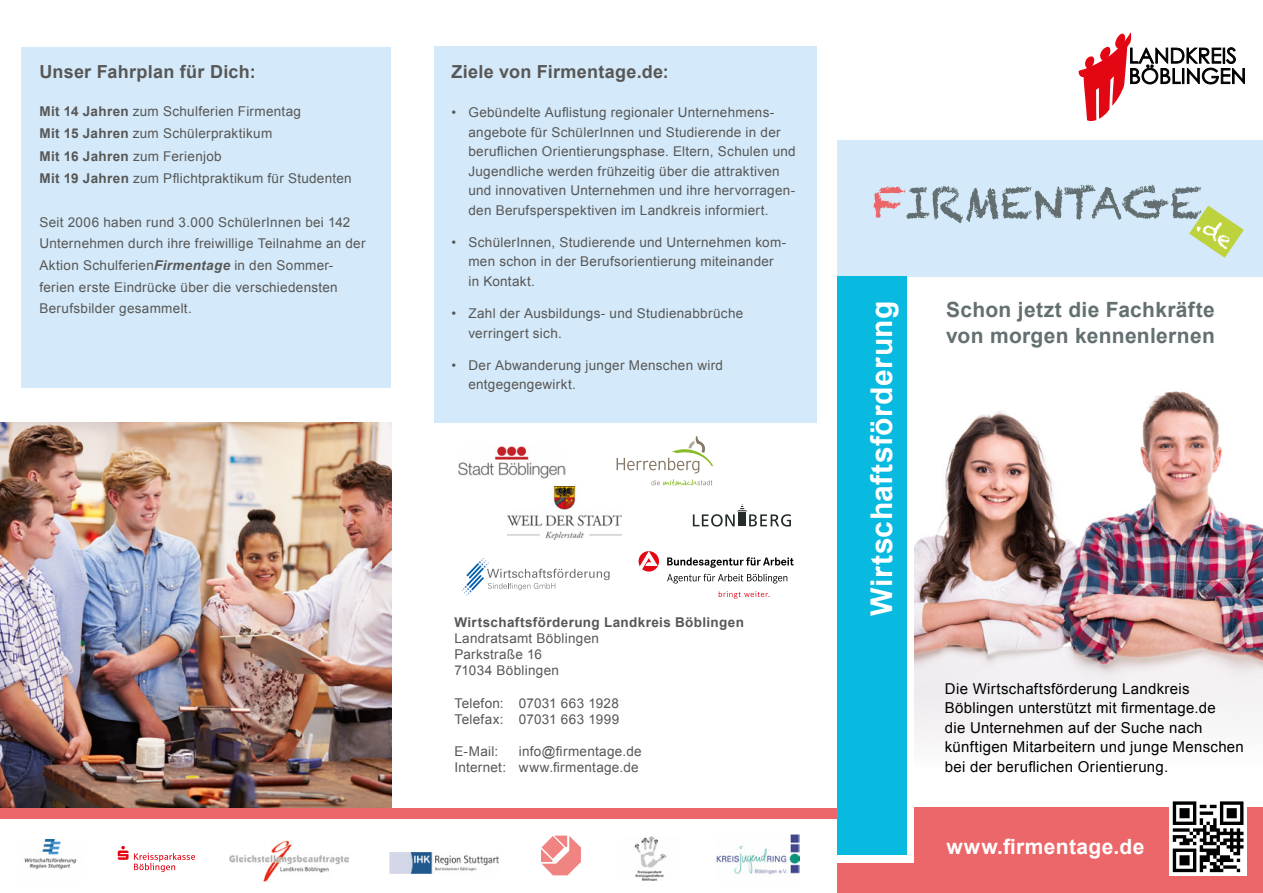
<style>
.page{position:relative;width:1263px;height:893px;background:#fff}
.page>*{position:absolute;margin:0;border:0;box-sizing:border-box;transform-origin:0 0}
.t1{font:700 30px "Arial";letter-spacing:.01em;color:#fff}
.t2{font:700 21px/25.2px "Arial";letter-spacing:.015em;color:#636f70}
.t3{font:700 21px "Arial";letter-spacing:.02em;color:#fff}
.t4{font:700 18px "Arial";letter-spacing:.015em;color:#575756}
.t5{font:15px/19.5px "Arial";letter-spacing:.02em;color:#000}
.t6{font:13.5px/19.5px "Arial";letter-spacing:.02em;color:#575756}
.t7{font:700 13.5px "Arial";letter-spacing:.03em;color:#575756}
.s1{font-weight:700}
.s2{font-weight:700;font-style:italic}
</style>
<div class="page">
<img style="left:914px;top:391px;width:349px;height:349px">
<svg style="left:1078px;top:32px;width:166px;height:89px"></svg>
<div style="left:838px;top:140px;width:425px;height:137px;background:#d4e9f9"></div>
<div style="left:434px;top:47px;width:382px;height:376px;background:#d4e9f9"></div>
<div style="left:21px;top:48px;width:370px;height:340px;background:#d4e9f9"></div>
<div style="left:914px;top:808px;width:349px;height:85px;background:#ec6769"></div>
<div style="left:838px;top:863px;width:84px;height:30px;background:#ec6769"></div>
<svg style="left:874px;top:185px;width:370px;height:73px"></svg>
<img style="left:0;top:423px;width:391px;height:385px">
<div style="left:838px;top:277px;width:69px;height:578px;background:#08b9e0"></div>
<div style="left:0;top:808px;width:838px;height:11px;background:#ec6769"></div>
<svg style="left:1170px;top:801px;width:77px;height:75px"></svg>
<svg style="left:1173px;top:801px;width:70px;height:71px;background:#787878"></svg>
<div style="left:914px;top:232px;width:138px;height:41px;background:#d4e9f9"></div>
<svg style="left:541px;top:836px;width:40px;height:39px"></svg>
<img style="left:24px;top:840px;width:53px;height:30px">
<img style="left:229px;top:840px;width:120px;height:43px">
<img style="left:634px;top:836px;width:33px;height:45px">
<img style="left:389px;top:852px;width:109px;height:21px">
<img style="left:716px;top:834px;width:83px;height:41px">
<svg style="left:118px;top:846px;width:77px;height:26px"></svg>
<svg style="left:693px;top:504px;width:98px;height:23px"></svg>
<svg style="left:651px;top:479px;width:61px;height:6px"></svg>
<svg style="left:617px;top:436px;width:96px;height:37px"></svg>
<svg style="left:462px;top:558px;width:148px;height:38px"></svg>
<img style="left:458px;top:447px;width:107px;height:32px">
<svg style="left:667px;top:574px;width:120px;height:9px"></svg>
<svg style="left:667px;top:557px;width:127px;height:11px"></svg>
<svg style="left:638px;top:551px;width:21px;height:21px"></svg>
<svg style="left:719px;top:591px;width:50px;height:8px"></svg>
<img style="left:507px;top:487px;width:114px;height:53px">
<h3 class="t4" style="left:39px;top:60px;width:218px">Unser Fahrplan für Dich:</h3>
<p class="t6" style="left:39px;top:100px;width:314px;line-height:22.5px"><span class="s1">Mit 14 Jahren</span> zum Schulferien Firmentag<br><span class="s1">Mit 15 Jahren</span> zum Schülerpraktikum<br><span class="s1">Mit 16 Jahren</span> zum Ferienjob<br><span class="s1">Mit 19 Jahren</span> zum Pflichtpraktikum für Studenten</p>
<p class="t6" style="left:39px;top:211px;width:328px;line-height:21.6px">Seit 2006 haben rund 3.000 SchülerInnen bei 142<br>Unternehmen durch ihre freiwillige Teilnahme an der Aktion Schulferien<span class="s2">Firmentage</span> in den Sommer&shy;ferien erste Eindrücke über die verschiedensten Berufsbilder gesammelt.</p>
<h3 class="t4" style="left:452px;top:60px;width:219px">Ziele von Firmentage.de:</h3>
<p class="t6" style="left:468px;top:103px;width:329px;text-indent:-17px">• Gebündelte Auflistung regionaler Unternehmens&shy;angebote für SchülerInnen und Studierende in der beruflichen Orientierungsphase. Eltern, Schulen und Jugendliche werden frühzeitig über die attraktiven und innovativen Unternehmen und ihre hervorragen&shy;den Berufsperspektiven im Landkreis informiert.</p>
<p class="t6" style="left:468px;top:233px;width:319px;text-indent:-17px">• SchülerInnen, Studierende und Unternehmen kom&shy;men schon in der Berufsorientierung miteinander in Kontakt.</p>
<p class="t6" style="left:468px;top:304px;width:276px;text-indent:-17px">• Zahl der Ausbildungs- und Studienabbrüche verringert sich.</p>
<p class="t6" style="left:468px;top:356px;width:256px;text-indent:-17px">• Der Abwanderung junger Menschen wird entgegengewirkt.</p>
<p class="t7" style="left:454px;top:613px;width:291px">Wirtschaftsförderung Landkreis Böblingen</p>
<p class="t6" style="left:454px;top:630px;width:146px;line-height:16.2px">Landratsamt Böblingen<br>Parkstraße 16<br>71034 Böblingen</p>
<p class="t6" style="left:454px;top:695px;width:167px;line-height:16.2px">Telefon: 07031 663 1928<br>Telefax: 07031 663 1999</p>
<p class="t6" style="left:454px;top:742px;width:45px">E-Mail:</p>
<p class="t6" style="left:454px;top:743px;width:189px;line-height:16.2px;text-align:right">info@firmentage.de<br>Internet: www.firmentage.de</p>
<h1 class="t1" style="left:862px;top:616px;width:316px;rotate:-90deg">Wirtschaftsförderung</h1>
<h2 class="t2" style="left:946px;top:298px;width:270px">Schon jetzt die Fachkräfte von morgen kennenlernen</h2>
<p class="t5" style="left:945px;top:679px;width:300px">Die Wirtschaftsförderung Landkreis Böblingen unterstützt mit firmentage.de<br>die Unternehmen auf der Suche nach künftigen Mitarbeitern und junge Menschen bei der beruflichen Orientierung.</p>
<h2 class="t3" style="left:946px;top:833px;width:199px">www.firmentage.de</h2>
</div>
